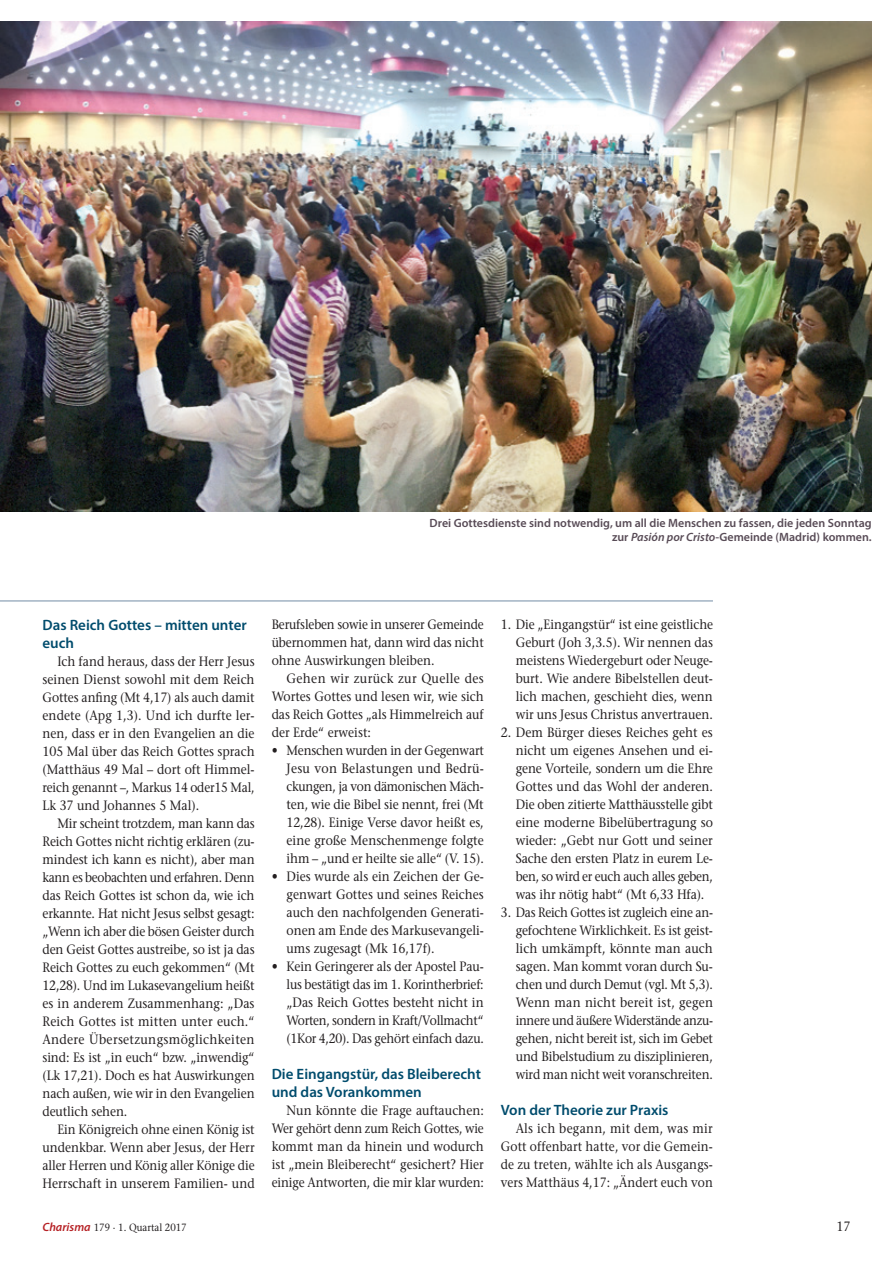
<style>
.page{position:relative;width:893px;height:1263px;background:#fff}
.page>*{position:absolute;margin:0;border:0;box-sizing:border-box;transform-origin:0 0}
.CH-ZT-10-blau{font:600 15px/18px "Myriad Pro";color:#014c6d}
.CH-Text-9-Bullets{font:13.5px/18px "Stone Serif";letter-spacing:-.01em;color:#231f20;text-align:justify;scale:.89 1}
.CH-Text-9{font:13.5px/18px "Stone Serif";letter-spacing:-.005em;color:#231f20;text-align:justify;scale:.89 1}
.CH-Text-9-Bullets-2{font:13.5px/18px "Stone Serif";letter-spacing:-.01em;color:#231f20;text-align:justify;scale:.9 1}
.CH-Text-9-2{font:13.5px/18px "Stone Serif";letter-spacing:-.005em;color:#231f20;text-align:justify;scale:.9 1}
.CH-Text-9-3{font:13.5px/18px "Stone Serif";letter-spacing:-.005em;color:#231f20;text-align:justify;scale:.91 1}
.CH-Text-9-4{font:13.5px/18px "Stone Serif";letter-spacing:-.005em;color:#231f20;text-align:justify;scale:.88 1}
.CH-Text-9-ohne{font:13.5px "Stone Serif";color:#231f20;scale:.9 1}
.CH-Bildlegende-7{font:600 12px/14.4px "Myriad Pro";color:#584b56;text-align:right}
.t1{font:10.5px "Stone Serif";color:#231f20;scale:.9 1}
.s1{font-style:italic}
.s2{font-family:"Myriad Pro";font-weight:600;font-style:italic;font-size:12px;color:#b62024}
</style>
<div class="page">
<hr style="left:0;top:600px;width:713px;height:1px;background:#738ca5">
<img style="left:0;top:21px;width:872px;height:490px">
<p class="CH-Bildlegende-7" style="left:430px;top:515px;width:444px">Drei Gottesdienste sind notwendig, um all die Menschen zu fassen, die jeden Sonntag zur <span class="s1">Pasión por Cristo</span>-Gemeinde (Madrid) kommen.</p>
<p class="CH-ZT-10-blau" style="left:43px;top:615px;width:206px">Das Reich Gottes – mitten unter euch</p>
<p class="CH-Text-9-2" style="left:43px;top:652px;width:237px;text-indent:15px">Ich fand heraus, dass der Herr Jesus seinen Dienst sowohl mit dem Reich Gottes anfing (Mt 4,17) als auch damit endete (Apg 1,3). Und ich durfte ler&shy;nen, dass er in den Evangelien an die 105 Mal über das Reich Gottes sprach (Matthäus 49 Mal – dort oft Himmel&shy;reich genannt –, Markus 14 oder15 Mal, Lk 37 und Johannes 5 Mal).</p>
<p class="CH-Text-9" style="left:43px;top:814px;width:240px;text-indent:15px">Mir scheint trotzdem, man kann das Reich Gottes nicht richtig erklären (zu&shy;mindest ich kann es nicht), aber man kann es beobachten und erfahren. Denn das Reich Gottes ist schon da, wie ich erkannte. Hat nicht Jesus selbst gesagt: „Wenn ich aber die bösen Geister durch den Geist Gottes austreibe, so ist ja das Reich Gottes zu euch gekommen“ (Mt 12,28). Und im Lukasevangelium heißt es in anderem Zusammenhang: „Das Reich Gottes ist mitten unter euch.“ Andere Übersetzungsmöglichkeiten sind: Es ist „in euch“ bzw. „inwendig“ (Lk 17,21). Doch es hat Auswirkungen nach außen, wie wir in den Evangelien deutlich sehen.</p>
<p class="CH-Text-9" style="left:43px;top:1120px;width:240px;text-indent:15px">Ein Königreich ohne einen König ist undenkbar. Wenn aber Jesus, der Herr aller Herren und König aller Könige die Herrschaft in unserem Familien- und</p>
<p class="CH-Text-9-4" style="left:272px;top:615px;width:243px">Berufsleben sowie in unserer Gemeinde übernommen hat, dann wird das nicht ohne Auswirkungen bleiben.</p>
<p class="CH-Text-9-3" style="left:272px;top:669px;width:235px;text-indent:15px">Gehen wir zurück zur Quelle des Wortes Gottes und lesen wir, wie sich das Reich Gottes „als Himmelreich auf der Erde“ erweist:</p>
<p class="CH-Text-9-Bullets" style="left:287px;top:741px;width:223px;text-indent:-15px">• Menschen wurden in der Gegenwart Jesu von Belastungen und Bedrü&shy;ckungen, ja von dämonischen Mäch&shy;ten, wie die Bibel sie nennt, frei (Mt 12,28). Einige Verse davor heißt es, eine große Menschenmenge folgte ihm – „und er heilte sie alle“ (V. 15).</p>
<p class="CH-Text-9-Bullets-2" style="left:287px;top:867px;width:221px;text-indent:-15px">• Dies wurde als ein Zeichen der Ge&shy;genwart Gottes und seines Reiches auch den nachfolgenden Generati&shy;onen am Ende des Markusevangeli&shy;ums zugesagt (Mk 16,17f).</p>
<p class="CH-Text-9-Bullets-2" style="left:287px;top:957px;width:221px;text-indent:-15px">• Kein Geringerer als der Apostel Pau&shy;lus bestätigt das im 1. Korintherbrief: „Das Reich Gottes besteht nicht in Worten, sondern in Kraft/Vollmacht“ (1Kor 4,20). Das gehört einfach dazu.</p>
<p class="CH-ZT-10-blau" style="left:272px;top:1065px;width:211px">Die Eingangstür, das Bleiberecht und das Vorankommen</p>
<p class="CH-Text-9-2" style="left:272px;top:1101px;width:237px;text-indent:15px">Nun könnte die Frage auftauchen:<br>Wer gehört denn zum Reich Gottes, wie kommt man da hinein und wodurch ist „mein Bleiberecht“ gesichert? Hier einige Antworten, die mir klar wurden:</p>
<p class="CH-Text-9-Bullets" style="left:516px;top:615px;width:223px;text-indent:-15px">1. Die „Eingangstür“ ist eine geistliche Geburt (Joh 3,3.5). Wir nennen das meistens Wiedergeburt oder Neuge&shy;burt. Wie andere Bibelstellen deut&shy;lich machen, geschieht dies, wenn wir uns Jesus Christus anvertrauen.</p>
<p class="CH-Text-9-Bullets-2" style="left:516px;top:723px;width:221px;text-indent:-15px">2. Dem Bürger dieses Reiches geht es nicht um eigenes Ansehen und ei&shy;gene Vorteile, sondern um die Ehre Gottes und das Wohl der anderen.<br>Die oben zitierte Matthäusstelle gibt eine moderne Bibelübertragung so wieder: „Gebt nur Gott und seiner Sache den ersten Platz in eurem Le&shy;ben, so wird er euch auch alles geben, was ihr nötig habt“ (Mt 6,33 Hfa).</p>
<p class="CH-Text-9-Bullets" style="left:516px;top:903px;width:223px;text-indent:-15px">3. Das Reich Gottes ist zugleich eine an&shy;gefochtene Wirklichkeit. Es ist geist&shy;lich umkämpft, könnte man auch sagen. Man kommt voran durch Su&shy;chen und durch Demut (vgl. Mt 5,3).<br>Wenn man nicht bereit ist, gegen innere und äußere Widerstände anzu&shy;gehen, nicht bereit ist, sich im Gebet und Bibelstudium zu disziplinieren, wird man nicht weit voranschreiten.</p>
<p class="CH-ZT-10-blau" style="left:501px;top:1101px;width:169px">Von der Theorie zur Praxis</p>
<p class="CH-Text-9-2" style="left:501px;top:1119px;width:237px;text-indent:15px">Als ich begann, mit dem, was mir Gott offenbart hatte, vor die Gemein&shy;de zu treten, wählte ich als Ausgangs&shy;vers Matthäus 4,17: „Ändert euch von</p>
<p class="t1" style="left:43px;top:1220px;width:162px"><span class="s2">Charisma</span> 179 · 1. Quartal 2017</p>
<p class="CH-Text-9-ohne" style="left:836px;top:1218px;width:17px">17</p>
</div>
